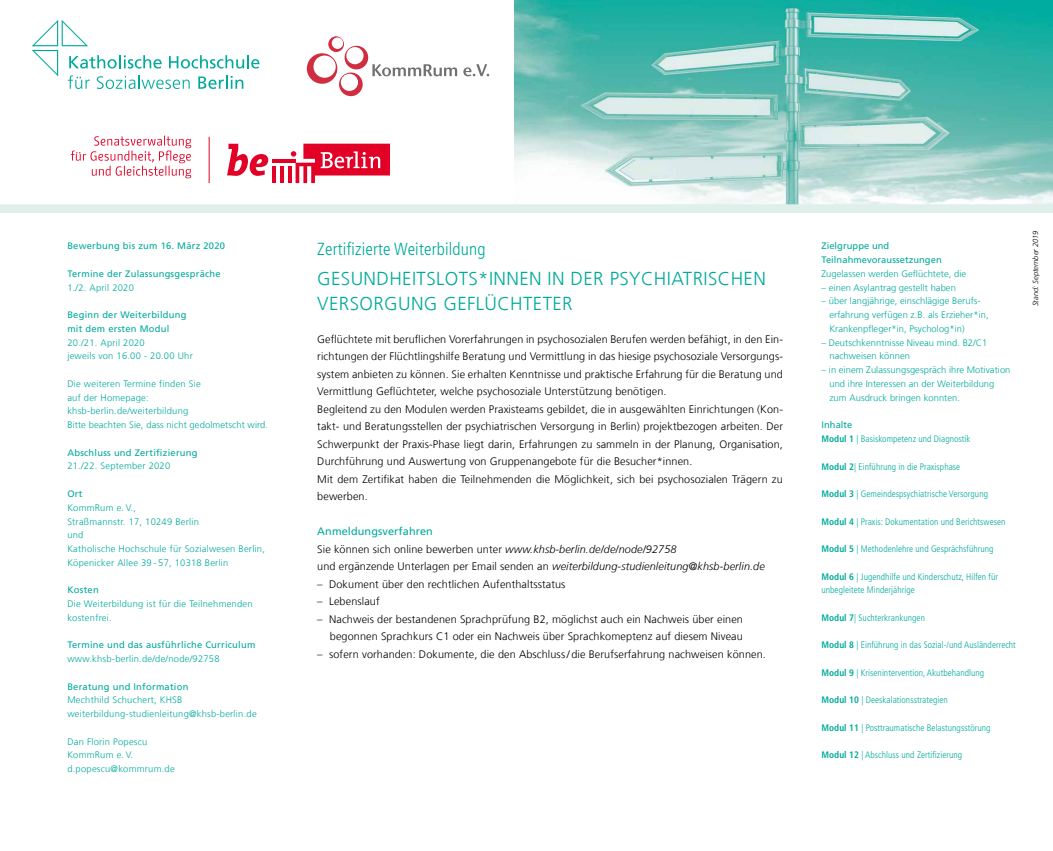
<style>
.page{position:relative;width:1053px;height:851px;background:#fff}
.page>*{position:absolute;margin:0;border:0;box-sizing:border-box;transform-origin:0 0}
.t1{font:300 18.75px/25px "Frutiger LT Com";letter-spacing:.02em;color:#00aa9b}
.t2{font:300 condensed 17.5px "Frutiger";letter-spacing:.01em;color:#00aa9b}
.t3{font:300 10.88px/17.5px "Frutiger LT Com";letter-spacing:.01em;color:#000}
.t4{font:italic 300 10.88px/17.5px "Frutiger LT Com";letter-spacing:.01em;color:#000}
.t5{font:300 9.38px/13.8px "Frutiger LT Com";letter-spacing:.025em;color:#00aa9b}
.t6{font:300 condensed 9.38px/13.8px "Frutiger";letter-spacing:.005em;color:#00aa9b}
.t7{font:300 9.38px/13.8px "Frutiger LT Com";letter-spacing:.005em;color:#00aa9b}
.t8{font:9.38px/13.8px "Frutiger LT Com";letter-spacing:.025em;color:#00aa9b}
.t9{font:9.38px/13.8px "Frutiger";letter-spacing:.005em;color:#00aa9b}
.t10{font:italic 300 7.5px "Frutiger LT Com";color:#000}
.s1{font-weight:400;font-style:normal;color:#00aa9b}
.s2{font-style:normal}
.s3{font-weight:400;font-stretch:normal}
.s4{font-weight:700}
</style>
<div class="page">
<img style="left:514px;top:0;width:538px;height:204px">
<svg style="left:32px;top:20px;width:227px;height:69px"></svg>
<div style="left:0;top:204px;width:1052px;height:9px;background:#dfefec"></div>
<svg style="left:463px;top:64px;width:26px;height:12px"></svg>
<svg style="left:307px;top:36px;width:150px;height:60px"></svg>
<svg style="left:227px;top:144px;width:41px;height:32px"></svg>
<hr style="left:272px;top:166px;width:4px;height:17px;background:#e20026">
<hr style="left:280px;top:166px;width:3px;height:17px;background:#e20026">
<hr style="left:288px;top:166px;width:3px;height:17px;background:#e20026">
<hr style="left:272px;top:159px;width:23px;height:4px;background:#e20026">
<svg style="left:291px;top:144px;width:99px;height:39px"></svg>
<hr style="left:209px;top:137px;width:1px;height:46px;background:#e20026">
<svg style="left:71px;top:136px;width:120px;height:42px"></svg>
<p class="t8" style="left:67px;top:239px;width:159px">Bewerbung bis zum 16. März 2020</p>
<p class="t8" style="left:67px;top:267px;width:155px">Termine der Zulassungsgespräche</p>
<p class="t5" style="left:67px;top:280px;width:68px">1./2. April 2020</p>
<p class="t8" style="left:67px;top:308px;width:121px">Beginn der Weiterbildung mit dem ersten Modul</p>
<p class="t5" style="left:67px;top:335px;width:127px">20./21. April 2020<br>jeweils von 16.00 - 20.00 Uhr</p>
<p class="t5" style="left:67px;top:377px;width:202px">Die weiteren Termine finden Sie<br>auf der Homepage: khsb-berlin.de/weiterbildung<br>Bitte beachten Sie, dass nicht gedolmetscht wird.</p>
<p class="t8" style="left:67px;top:445px;width:132px">Abschluss und Zertifizierung</p>
<p class="t5" style="left:67px;top:459px;width:104px">21./22. September 2020</p>
<p class="t8" style="left:67px;top:487px;width:17px">Ort</p>
<p class="t5" style="left:67px;top:500px;width:199px">KommRum e. V.,<br>Straßmannstr. 17, 10249 Berlin<br>und<br>Katholische Hochschule für Sozialwesen Berlin,<br>Köpenicker Allee 39 - 57, 10318 Berlin</p>
<p class="t8" style="left:67px;top:583px;width:33px">Kosten</p>
<p class="t5" style="left:67px;top:597px;width:187px">Die Weiterbildung ist für die Teilnehmenden kostenfrei.</p>
<p class="t8" style="left:67px;top:638px;width:189px">Termine und das ausführliche Curriculum</p>
<p class="t5" style="left:67px;top:652px;width:154px">www.khsb-berlin.de/de/node/92758</p>
<p class="t8" style="left:67px;top:679px;width:123px">Beratung und Information</p>
<p class="t5" style="left:67px;top:693px;width:191px">Mechthild Schuchert, KHSB weiterbildung-studienleitung@khsb-berlin.de</p>
<p class="t5" style="left:67px;top:734px;width:109px">Dan Florin Popescu<br>KommRum e. V. d.popescu@kommrum.de</p>
<h2 class="t2" style="left:317px;top:239px;width:170px">Zertifizierte Weiterbildung</h2>
<h1 class="t1" style="left:317px;top:266px;width:450px">GESUNDHEITSLOTS*INNEN IN DER PSYCHIATRISCHEN<br>VERSORGUNG GEFLÜCHTETER</h1>
<p class="t3" style="left:317px;top:330px;width:467px">Geflüchtete mit beruflichen Vorerfahrungen in psychosozialen Berufen werden befähigt, in den Ein&shy;richtungen der Flüchtlingshilfe Beratung und Vermittlung in das hiesige psychosoziale Versorgungs&shy;system anbieten zu können. Sie erhalten Kenntnisse und praktische Erfahrung für die Beratung und Vermittlung Geflüchteter, welche psychosoziale Unterstützung benötigen.<br>Begleitend zu den Modulen werden Praxisteams gebildet, die in ausgewählten Einrichtungen (Kon&shy;takt- und Beratungsstellen der psychiatrischen Versorgung in Berlin) projektbezogen arbeiten. Der Schwerpunkt der Praxis-Phase liegt darin, Erfahrungen zu sammeln in der Planung, Organisation, Durchführung und Auswertung von Gruppenangebote für die Besucher*innen.<br>Mit dem Zertifikat haben die Teilnehmenden die Möglichkeit, sich bei psychosozialen Trägern zu bewerben.</p>
<p class="t4" style="left:317px;top:522px;width:449px"><span class="s1">Anmeldungsverfahren<br></span><span class="s2">Sie können sich online bewerben unter</span> www.khsb-berlin.de/de/node/92758<br><span class="s2">und ergänzende Unterlagen per Email senden an</span> weiterbildung-studienleitung@khsb-berlin.de</p>
<p class="t3" style="left:317px;top:575px;width:250px">– Dokument über den rechtlichen Aufenthaltsstatus</p>
<p class="t3" style="left:317px;top:592px;width:64px">– Lebenslauf</p>
<p class="t3" style="left:317px;top:610px;width:427px;text-align:right">– Nachweis der bestandenen Sprachprüfung B2, möglichst auch ein Nachweis über einen begonnen Sprachkurs C1 oder ein Nachweis über Sprachkomeptenz auf diesem Niveau</p>
<p class="t3" style="left:317px;top:645px;width:450px">– sofern vorhanden: Dokumente, die den Abschluss/ die Berufserfahrung nachweisen können.</p>
<p class="t9" style="left:821px;top:239px;width:122px">Zielgruppe und<br>Teilnahmevoraussetzungen</p>
<p class="t7" style="left:821px;top:267px;width:146px">Zugelassen werden Geflüchtete, die</p>
<p class="t7" style="left:821px;top:280px;width:136px">– einen Asylantrag gestellt haben</p>
<p class="t7" style="left:829px;top:294px;width:161px;text-indent:-8px">– über langjährige, einschlägige Berufs&shy;erfahrung verfügen z.B. als Erzieher*in,<br>Krankenpfleger*in, Psycholog*in)</p>
<p class="t7" style="left:829px;top:335px;width:159px;text-indent:-8px">– Deutschkenntnisse Niveau mind. B2/C1 nachweisen können</p>
<p class="t7" style="left:829px;top:363px;width:182px;text-indent:-8px">– in einem Zulassungsgespräch ihre Motivation und ihre Interessen an der Weiterbildung zum Ausdruck bringen konnten.</p>
<p class="t6" style="left:821px;top:418px;width:150px"><span class="s3">Inhalte<br></span><span class="s4">Modul 1</span> | Basiskompetenz und Diagnostik</p>
<p class="t6" style="left:821px;top:459px;width:140px"><span class="s4">Modul 2</span>| Einführung in die Praxisphase</p>
<p class="t6" style="left:821px;top:487px;width:168px"><span class="s4">Modul 3</span> | Gemeindespsychiatrische Versorgung</p>
<p class="t6" style="left:821px;top:514px;width:185px"><span class="s4">Modul 4</span> | Praxis: Dokumentation und Berichtswesen</p>
<p class="t6" style="left:821px;top:542px;width:174px"><span class="s4">Modul 5</span> | Methodenlehre und Gesprächsführung</p>
<p class="t6" style="left:821px;top:569px;width:178px"><span class="s4">Modul 6</span> | Jugendhilfe und Kinderschutz, Hilfen für unbegleitete Minderjährige</p>
<p class="t6" style="left:821px;top:610px;width:105px"><span class="s4">Modul 7</span>| Suchterkrankungen</p>
<p class="t6" style="left:821px;top:638px;width:196px"><span class="s4">Modul 8</span> | Einführung in das Sozial-/und Ausländerrecht</p>
<p class="t6" style="left:821px;top:665px;width:164px"><span class="s4">Modul 9</span> | Krisenintervention, Akutbehandlung</p>
<p class="t6" style="left:821px;top:693px;width:128px"><span class="s4">Modul 10</span> | Deeskalationsstrategien</p>
<p class="t6" style="left:821px;top:720px;width:170px"><span class="s4">Modul 11</span> | Posttraumatische Belastungsstörung</p>
<p class="t6" style="left:821px;top:748px;width:142px"><span class="s4">Modul 12</span> | Abschluss und Zertifizierung</p>
<p class="t10" style="left:1031px;top:306px;width:77px;rotate:-90deg">Stand: September 2019</p>
</div>
